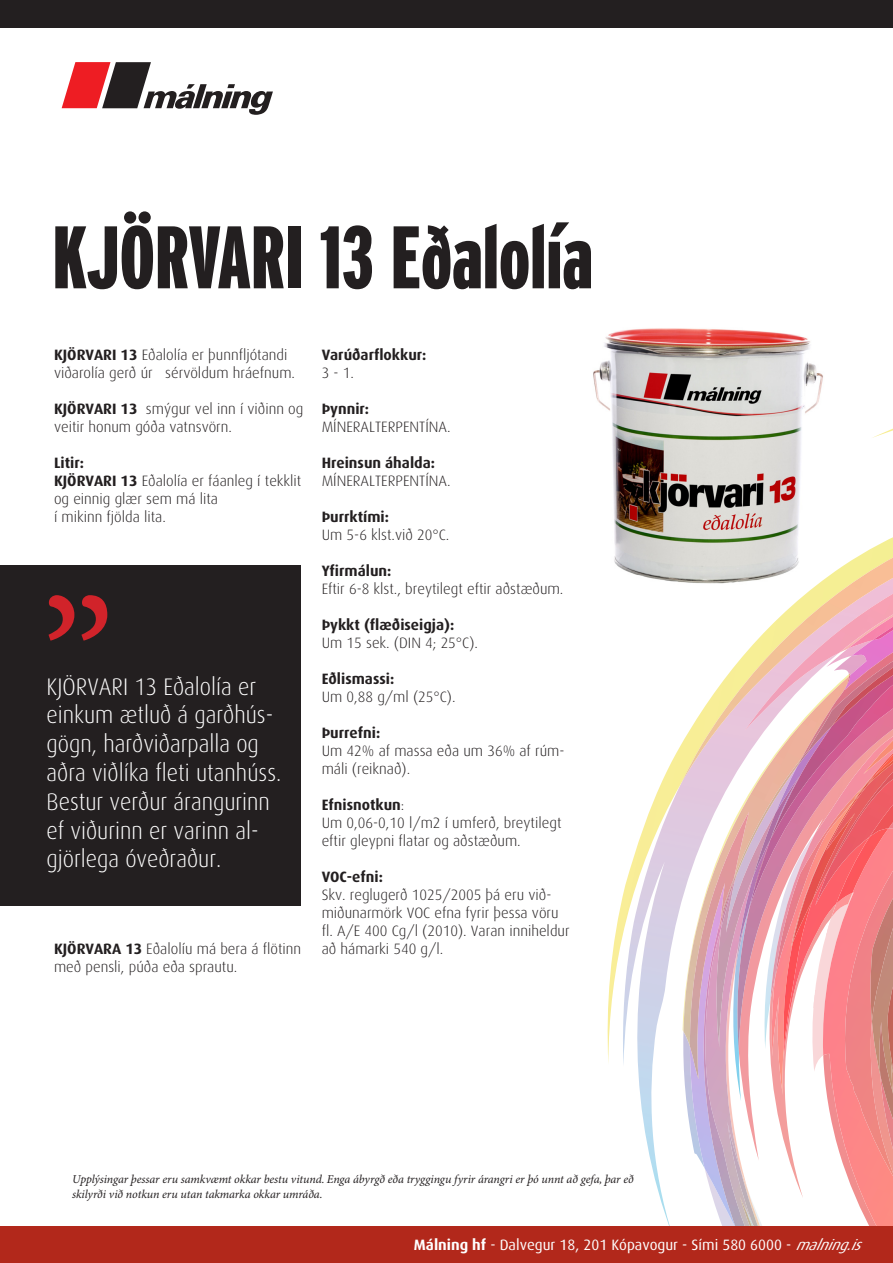
<style>
.page{position:relative;width:893px;height:1263px;background:#fff}
.page>*{position:absolute;margin:0;border:0;box-sizing:border-box;transform-origin:0 0}
.t1{font:900 extra-condensed 88.5px "Interstate";color:#231f20}
.t2{font:300 24px/28.8px "Dax";color:#fff;scale:.93 1}
.t3{font:300 15px/18px "Dax";color:#231f20}
.t4{font:700 15px "Dax";color:#231f20}
.t5{font:15px "Dax";color:#fff}
.t6{font:italic 12px/14.4px "Minion Pro";letter-spacing:-.01em;color:#231f20}
.s1{font-weight:700}
.s2{font-weight:300}
.s3{font-style:italic}
</style>
<div class="page">
<svg style="left:622px;top:1065px;width:60px;height:162px"></svg>
<svg style="left:607px;top:745px;width:75px;height:320px"></svg>
<svg style="left:682px;top:428px;width:211px;height:799px"></svg>
<img style="left:815px;top:680px;width:78px;height:225px">
<img style="left:830px;top:685px;width:63px;height:181px">
<img style="left:836px;top:828px;width:36px;height:76px">
<img style="left:869px;top:690px;width:24px;height:147px">
<img style="left:892px;top:1185px;width:1px;height:42px">
<img style="left:872px;top:766px;width:21px;height:340px">
<img style="left:879px;top:1022px;width:14px;height:163px">
<img style="left:888px;top:1021px;width:5px;height:97px">
<img style="left:870px;top:868px;width:23px;height:153px">
<div style="left:0;top:0;width:893px;height:28px;background:#231f20"></div>
<div style="left:0;top:1227px;width:893px;height:36px;background:#b2281b"></div>
<div style="left:0;top:566px;width:301px;height:340px;background:#231f20"></div>
<svg style="left:49px;top:595px;width:58px;height:46px"></svg>
<svg style="left:62px;top:62px;width:211px;height:53px"></svg>
<img style="left:593px;top:328px;width:271px;height:263px">
<p class="t1" style="left:52px;top:208px;width:542px">KJÖRVARI 13 Eðalolía</p>
<p class="t3" style="left:54px;top:346px;width:243px"><span class="s1">KJÖRVARI 13</span> Eðalolía er þunnfljótandi viðarolía gerð úr sérvöldum hráefnum.</p>
<p class="t3" style="left:54px;top:400px;width:251px"><span class="s1">KJÖRVARI 13</span> smýgur vel inn í viðinn og veitir honum góða vatnsvörn.</p>
<p class="t4" style="left:54px;top:454px;width:31px">Litir:</p>
<p class="t3" style="left:54px;top:472px;width:249px"><span class="s1">KJÖRVARI 13</span> Eðalolía er fáanleg í tekklit og einnig glær sem má lita</p>
<p class="t3" style="left:54px;top:508px;width:113px">í mikinn fjölda lita.</p>
<p class="t2" style="left:47px;top:672px;width:254px">KJÖRVARI 13 Eðalolía er einkum ætluð á garðhús&shy;gögn, harðviðarpalla og aðra viðlíka fleti utanhúss.<br>Bestur verður árangurinn ef viðurinn er varinn al&shy;gjörlega óveðraður.</p>
<p class="t3" style="left:54px;top:940px;width:249px"><span class="s1">KJÖRVARA 13</span> Eðalolíu má bera á flötinn með pensli, púða eða sprautu.</p>
<p class="t4" style="left:322px;top:346px;width:106px">Varúðarflokkur:</p>
<p class="t3" style="left:322px;top:364px;width:34px">3 - 1.</p>
<p class="t4" style="left:322px;top:400px;width:49px">Þynnir:</p>
<p class="t3" style="left:322px;top:418px;width:130px">MÍNERALTERPENTÍNA.</p>
<p class="t4" style="left:322px;top:454px;width:115px">Hreinsun áhalda:</p>
<p class="t3" style="left:322px;top:472px;width:130px">MÍNERALTERPENTÍNA.</p>
<p class="t4" style="left:322px;top:508px;width:69px">Þurrktími:</p>
<p class="t3" style="left:322px;top:526px;width:129px">Um 5-6 klst.við 20°C.</p>
<p class="t4" style="left:322px;top:562px;width:71px">Yfirmálun:</p>
<p class="t3" style="left:322px;top:580px;width:243px">Eftir 6-8 klst., breytilegt eftir aðstæðum.</p>
<p class="t4" style="left:322px;top:616px;width:134px">Þykkt (flæðiseigja):</p>
<p class="t3" style="left:322px;top:634px;width:158px">Um 15 sek. (DIN 4; 25°C).</p>
<p class="t4" style="left:322px;top:670px;width:74px">Eðlismassi:</p>
<p class="t3" style="left:322px;top:688px;width:135px">Um 0,88 g/ml (25°C).</p>
<p class="t4" style="left:322px;top:724px;width:60px">Þurrefni:</p>
<p class="t3" style="left:322px;top:742px;width:244px">Um 42% af massa eða um 36% af rúm&shy;máli (reiknað).</p>
<p class="t4" style="left:322px;top:796px;width:84px">Efnisnotkun<span class="s2">:</span></p>
<p class="t3" style="left:322px;top:814px;width:241px">Um 0,06-0,10 l/m2 í umferð, breytilegt eftir gleypni flatar og aðstæðum.</p>
<p class="t4" style="left:322px;top:868px;width:63px">VOC-efni:</p>
<p class="t3" style="left:322px;top:886px;width:249px">Skv. reglugerð 1025/2005 þá eru við&shy;miðunarmörk VOC efna fyrir þessa vöru fl. A/E 400 Cg/l (2010). Varan inniheldur að hámarki 540 g/l.</p>
<p class="t6" style="left:72px;top:1173px;width:563px">Upplýsingar þessar eru samkvæmt okkar bestu vitund. Enga ábyrgð eða tryggingu fyrir árangri er þó unnt að gefa, þar eð skilyrði við notkun eru utan takmarka okkar umráða.</p>
<p class="t5" style="left:414px;top:1236px;width:455px"><span class="s1">Málning hf</span> - Dalvegur 18, 201 Kópavogur - Sími 580 6000 - <span class="s3">malning.is</span></p>
<p class="t5" style="left:414px;top:1238px;width:455px"><span class="s1">Málning hf</span> - Dalvegur 18, 201 Kópavogur - Sími 580 6000 - <span class="s3">malning.is</span></p>
</div>
